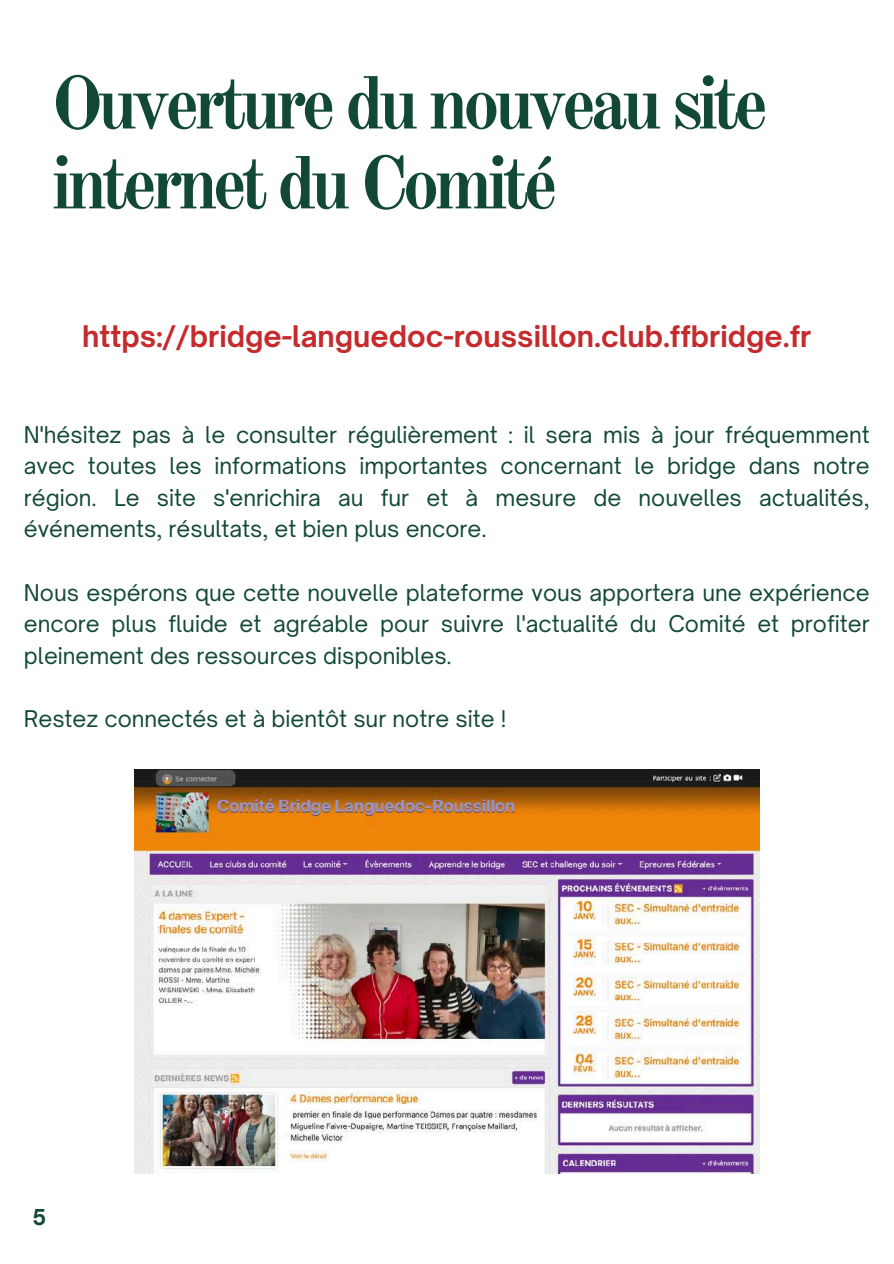
<style>
.page{position:relative;width:894px;height:1264px;background:#fff}
.page>*{position:absolute;margin:0;border:0;box-sizing:border-box;transform-origin:0 0}
.t1{font:700 73.5px/79.8px "Old Standard";letter-spacing:-.08em;color:#124934}
.t2{font:700 28.5px "Open Sauce One";color:#c52a2d}
.t3{font:22.05px/31.5px "Open Sauce One";color:#124934;text-align:justify}
.t4{font:700 21px "Open Sauce One";color:#124934}
</style>
<div class="page">
<img style="left:134px;top:769px;width:625px;height:404px">
<h1 class="t1" style="left:51px;top:64px;width:719px">Ouverture du nouveau site internet du Comité</h1>
<p class="t2" style="left:82px;top:319px;width:730px">https://bridge-languedoc-roussillon.club.ffbridge.fr</p>
<p class="t3" style="left:24px;top:419px;width:847px">N'hésitez pas à le consulter régulièrement : il sera mis à jour fréquemment avec toutes les informations importantes concernant le bridge dans notre région. Le site s'enrichira au fur et à mesure de nouvelles actualités, événements, résultats, et bien plus encore.</p>
<p class="t3" style="left:24px;top:576px;width:847px">Nous espérons que cette nouvelle plateforme vous apportera une expérience encore plus fluide et agréable pour suivre l'actualité du Comité et profiter pleinement des ressources disponibles.</p>
<p class="t3" style="left:24px;top:702px;width:483px">Restez connectés et à bientôt sur notre site !</p>
<p class="t4" style="left:32px;top:1204px;width:15px">5</p>
</div>
